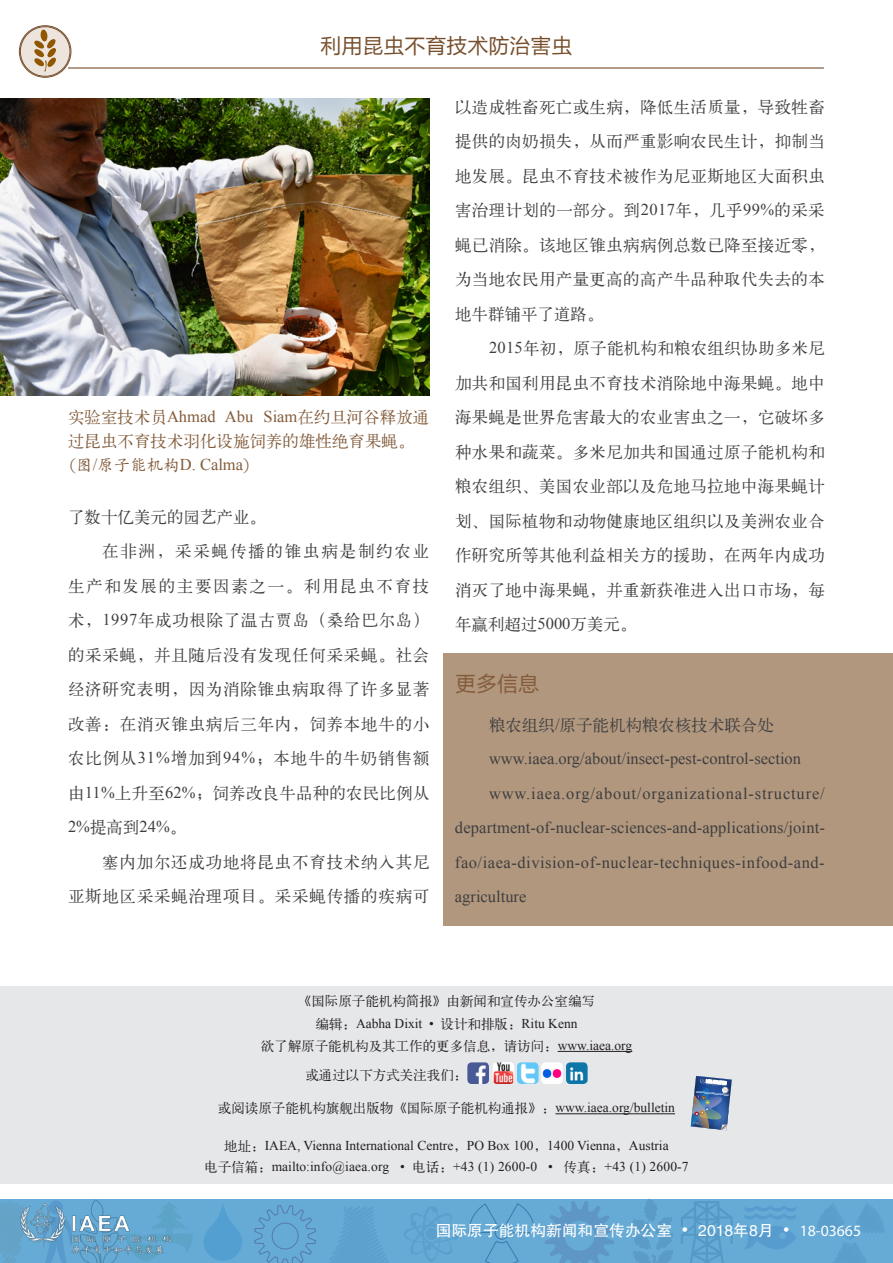
<style>
.page{position:relative;width:893px;height:1263px;background:#fff}
.page>*{position:absolute;margin:0;border:0;box-sizing:border-box;transform-origin:0 0}
.t1{font:21px "FZLTHK GBK1 0";color:#774f2c}
.t2{font:21px "FZLTHK GBK1 0";color:#835b3a}
.t3{font:16.5px/34.5px "H Ya 1 gj";letter-spacing:.04em;color:#3e3e3f;text-align:justify}
.t4{font:16.5px "Times New Roman";letter-spacing:.01em;color:#3e3e3f}
.t5{font:16.5px "Times New Roman";letter-spacing:.03em;color:#3e3e3f}
.t6{font:16.5px/24px "H Ya 1 gj";color:#835b3a}
.t7{font:16.5px "Times New Roman";letter-spacing:.05em;color:#3e3e3f}
.t8{font:16.5px "H Ya 1 gj";color:#3e3e3f}
.t9{font:16.5px "H Ya 1 gj";letter-spacing:.01em;color:#3e3e3f}
.t10{font:16.5px "H Ya 1 gj";letter-spacing:.1em;color:#3e3e3f}
.t11{font:16.5px "H Ya 1 gj";letter-spacing:.11em;color:#3e3e3f}
.t12{font:16.5px "Times New Roman";color:#835b3a}
.t13{font:15.75px "FZHTK GBK1 0";color:#fff}
.t14{font:13.5px/21px "Times New Roman";color:#231f20;text-align:center}
.t15{font:13.5px/28.7px "H Ya 1 gj";color:#231f20}
.t16{font:700 condensed 2.55px "Myriad Pro";color:#fff}
.s1{font-family:"Times New Roman"}
.s2{font-family:"Koz Min Pr 6 N"}
.s3{font-family:"H Yc 1 gj"}
.s4{font-family:"H Ya 1 gj"}
.s5{font-family:"Arial";font-size:18px}
.s6{font-family:"Myriad Pro"}
</style>
<div class="page">
<svg style="left:0;top:1199px;width:893px;height:64px;background:#62a6d2"></svg>
<img style="left:19px;top:1202px;width:155px;height:54px">
<hr style="left:68px;top:67px;width:756px;height:2px;background:#774f2c">
<div style="left:0;top:986px;width:893px;height:198px;background:#e6e7e9"></div>
<hr style="left:558px;top:1051px;width:74px;height:1px;background:#231f20">
<hr style="left:555px;top:1113px;width:120px;height:1px;background:#231f20">
<img style="left:467px;top:1062px;width:22px;height:22px">
<svg style="left:493px;top:1062px;width:21px;height:22px"></svg>
<img style="left:494px;top:1062px;width:19px;height:22px">
<img style="left:517px;top:1062px;width:22px;height:22px">
<img style="left:541px;top:1062px;width:22px;height:22px">
<img style="left:566px;top:1062px;width:22px;height:22px">
<svg style="left:20px;top:26px;width:51px;height:51px"></svg>
<div style="left:19px;top:25px;width:52px;height:53px;border:1px solid #774f2c;border-radius:50%"></div>
<div style="left:20px;top:27px;width:50px;height:49px;border:1px solid #774f2c;border-radius:50%"></div>
<svg style="left:34px;top:29px;width:22px;height:42px"></svg>
<div style="left:444px;top:654px;width:449px;height:272px;background:#b1977e"></div>
<img style="left:0;top:99px;width:429px;height:296px">
<div style="left:204px;top:1202px;width:38px;height:59px;background:#66aad6"></div>
<img style="left:691px;top:1076px;width:41px;height:54px">
<p class="t1" style="left:320px;top:34px;width:254px">利用昆虫不育技术防治害虫</p>
<p class="t6" style="left:68px;top:405px;width:363px">实验室技术员<span class="s1">Ahmad Abu Siam</span>在约旦河谷释放通过昆虫不育技术羽化设施饲养的雄性绝育果蝇。</p>
<p class="t12" style="left:60px;top:454px;width:201px"><span class="s2">（</span><span class="s3">图</span>/<span class="s3">原子能机构</span>D. Calma<span class="s2">）</span></p>
<p class="t8" style="left:68px;top:508px;width:200px">了数十亿美元的园艺产业。</p>
<p class="t11" style="left:102px;top:543px;width:329px">在非洲，采采蝇传播的锥虫病是制约农业</p>
<p class="t10" style="left:68px;top:577px;width:363px">生产和发展的主要因素之一。利用昆虫不育技</p>
<p class="t3" style="left:68px;top:603px;width:363px">术，<span class="s1">1997</span>年成功根除了温古贾岛（桑给巴尔岛）</p>
<p class="t3" style="left:68px;top:637px;width:363px">的采采蝇，并且随后没有发现任何采采蝇。社会</p>
<p class="t3" style="left:68px;top:672px;width:363px">经济研究表明，因为消除锥虫病取得了许多显著</p>
<p class="t3" style="left:68px;top:706px;width:363px">改善：在消灭锥虫病后三年内，饲养本地牛的小</p>
<p class="t3" style="left:68px;top:741px;width:363px">农比例从<span class="s1">31%</span>增加到<span class="s1">94%</span>；本地牛的牛奶销售额</p>
<p class="t9" style="left:68px;top:784px;width:363px">由<span class="s1">11%</span>上升至<span class="s1">62%</span>；饲养改良牛品种的农民比例从</p>
<p class="t4" style="left:68px;top:816px;width:120px">2%<span class="s4">提高到</span>24%<span class="s4">。</span></p>
<p class="t3" style="left:68px;top:844px;width:363px;text-align:right">塞内加尔还成功地将昆虫不育技术纳入其尼<br>亚斯地区采采蝇治理项目。采采蝇传播的疾病可</p>
<p class="t3" style="left:455px;top:90px;width:371px">以造成牲畜死亡或生病，降低生活质量，导致牲畜提供的肉奶损失，从而严重影响农民生计，抑制当地发展。昆虫不育技术被作为尼亚斯地区大面积虫害治理计划的一部分。到<span class="s1">2017</span>年，几乎<span class="s1">99%</span>的采采蝇已消除。该地区锥虫病病例总数已降至接近零，为当地农民用产量更高的高产牛品种取代失去的本地牛群铺平了道路。</p>
<p class="t3" style="left:455px;top:331px;width:371px;text-indent:34px"><span class="s1">2015</span>年初，原子能机构和粮农组织协助多米尼加共和国利用昆虫不育技术消除地中海果蝇。地中海果蝇是世界危害最大的农业害虫之一，它破坏多种水果和蔬菜。多米尼加共和国通过原子能机构和粮农组织、美国农业部以及危地马拉地中海果蝇计划、国际植物和动物健康地区组织以及美洲农业合作研究所等其他利益相关方的援助，在两年内成功消灭了地中海果蝇，并重新获准进入出口市场，每年赢利超过<span class="s1">5000</span>万美元。</p>
<p class="t2" style="left:455px;top:672px;width:85px">更多信息</p>
<p class="t8" style="left:489px;top:716px;width:287px">粮农组织<span class="s1">/</span>原子能机构粮农核技术联合处</p>
<p class="t4" style="left:489px;top:748px;width:314px">www.iaea.org/about/insect-pest-control-section</p>
<p class="t7" style="left:489px;top:782px;width:337px">www.iaea.org/about/organizational-structure/</p>
<p class="t4" style="left:455px;top:817px;width:371px">department-of-nuclear-sciences-and-applications/joint-</p>
<p class="t5" style="left:455px;top:851px;width:371px">fao/iaea-division-of-nuclear-techniques-infood-and-</p>
<p class="t4" style="left:455px;top:886px;width:73px">agriculture</p>
<p class="t15" style="left:298px;top:986px;width:299px">《国际原子能机构简报》由新闻和宣传办公室编写</p>
<p class="t14" style="left:315px;top:1012px;width:263px"><span class="s4">编辑：</span>Aabha Dixit • <span class="s4">设计和排版：</span>Ritu Kenn</p>
<p class="t15" style="left:305px;top:1032px;width:328px;text-indent:-45px">欲了解原子能机构及其工作的更多信息，请访问：<span class="s1">www.iaea.org</span>或通过以下方式关注我们：</p>
<p class="t15" style="left:218px;top:1094px;width:459px">或阅读原子能机构旗舰出版物《国际原子能机构通报》：<span class="s1">www.iaea.org/bulletin</span></p>
<p class="t14" style="left:204px;top:1135px;width:486px"><span class="s4">地址：</span>IAEA, Vienna International Centre<span class="s4">，</span>PO Box 100<span class="s4">，</span>1400 Vienna<span class="s4">，</span>Austria<br><span class="s4">电子信箱：</span>mailto:info@iaea.org • <span class="s4">电话：</span>+43 (1) 2600-0 • <span class="s4">传真：</span>+43 (1) 2600-7</p>
<p class="t16" style="left:696px;top:1090px;width:35px;rotate:6deg">ATOMS FOR PEACE AND DEVELOPMENT</p>
<p class="t13" style="left:436px;top:1222px;width:427px">国际原子能机构新闻和宣传办公室 <span class="s5">•</span> 2018年8月 <span class="s5">•</span> <span class="s6">18-03665</span></p>
</div>
